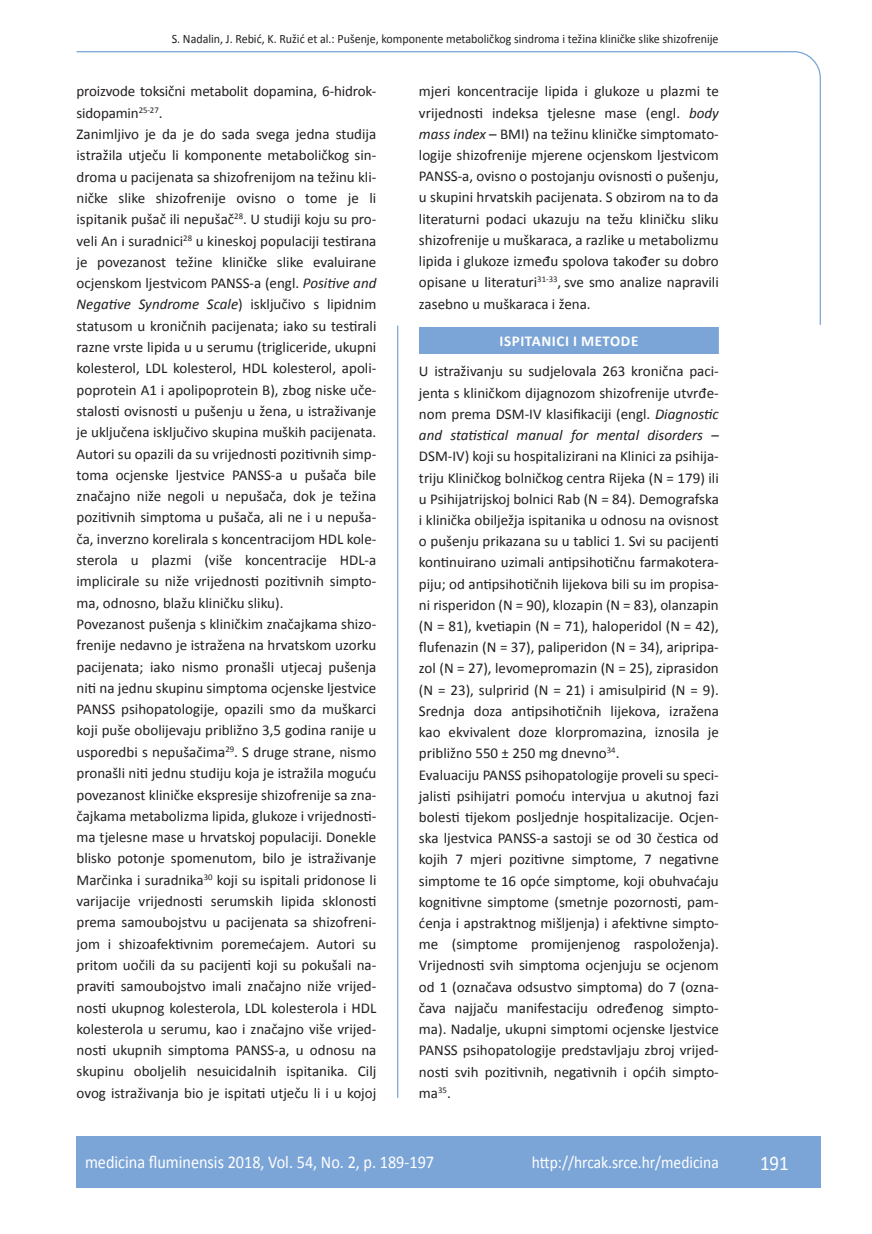
<style>
.page{position:relative;width:872px;height:1234px;background:#fff}
.page>*{position:absolute;margin:0;border:0;box-sizing:border-box;transform-origin:0 0}
.t1{font:21px "Calibri";color:#fff;scale:.9 1}
.t2{font:18px "Calibri";color:#fff;scale:.9 1}
.t3{font:17.25px "Calibri";color:#fff;scale:.9 1}
.t4{font:15px/21.3px "Calibri";color:#231f20}
.t5{font:700 15px "Calibri";letter-spacing:.04em;color:#fff}
.t6{font:12.75px "Calibri";color:#231f20;scale:.94 1}
.s1{font-style:italic}
</style>
<div class="page">
<svg style="left:76px;top:51px;width:745px;height:275px"></svg>
<hr style="left:397px;top:325px;width:1px;height:772px;background:#7ca5d7">
<div style="left:77px;top:1135px;width:744px;height:51px;background:#7ca5d7"></div>
<div style="left:419px;top:327px;width:300px;height:27px;background:#7ca5d7"></div>
<p class="t6" style="left:172px;top:30px;width:583px">S. Nadalin, J. Rebić, K. Ružić et al.: Pušenje, komponente metaboličkog sindroma i težina kliničke slike shizofrenije</p>
<p class="t4" style="left:77px;top:80px;width:301px">proizvode toksični metabolit dopamina, 6-hidrok&shy;sidopamin<sup>25-27</sup>.<br>Zanimljivo je da je do sada svega jedna studija istražila utječu li komponente metaboličkog sin&shy;droma u pacijenata sa shizofrenijom na težinu kli&shy;ničke slike shizofrenije ovisno o tome je li ispitanik pušač ili nepušač<sup>28</sup>. U studiji koju su pro&shy;veli An i suradnici<sup>28</sup> u kineskoj populaciji testirana je povezanost težine kliničke slike evaluirane ocjenskom ljestvicom PANSS-a (engl. <span class="s1">Positive and Negative Syndrome Scale</span>) isključivo s lipidnim statusom u kroničnih pacijenata; iako su testirali razne vrste lipida u u serumu (trigliceride, ukupni kolesterol, LDL kolesterol, HDL kolesterol, apoli&shy;poprotein A1 i apolipoprotein B), zbog niske uče&shy;stalosti ovisnosti u pušenju u žena, u istraživanje je uključena isključivo skupina muških pacijenata.<br>Autori su opazili da su vrijednosti pozitivnih simp&shy;toma ocjenske ljestvice PANSS-a u pušača bile značajno niže negoli u nepušača, dok je težina pozitivnih simptoma u pušača, ali ne i u nepuša&shy;ča, inverzno korelirala s koncentracijom HDL kole&shy;sterola u plazmi (više koncentracije HDL-a implicirale su niže vrijednosti pozitivnih simpto&shy;ma, odnosno, blažu kliničku sliku).<br>Povezanost pušenja s kliničkim značajkama shizo&shy;frenije nedavno je istražena na hrvatskom uzorku pacijenata; iako nismo pronašli utjecaj pušenja niti na jednu skupinu simptoma ocjenske ljestvice PANSS psihopatologije, opazili smo da muškarci koji puše obolijevaju približno 3,5 godina ranije u usporedbi s nepušačima<sup>29</sup>. S druge strane, nismo pronašli niti jednu studiju koja je istražila moguću povezanost kliničke ekspresije shizofrenije sa zna&shy;čajkama metabolizma lipida, glukoze i vrijednosti&shy;ma tjelesne mase u hrvatskoj populaciji. Donekle blisko potonje spomenutom, bilo je istraživanje Marčinka i suradnika<sup>30</sup> koji su ispitali pridonose li varijacije vrijednosti serumskih lipida sklonosti prema samoubojstvu u pacijenata sa shizofreni&shy;jom i shizoafektivnim poremećajem. Autori su pritom uočili da su pacijenti koji su pokušali na&shy;praviti samoubojstvo imali značajno niže vrijed&shy;nosti ukupnog kolesterola, LDL kolesterola i HDL kolesterola u serumu, kao i značajno više vrijed&shy;nosti ukupnih simptoma PANSS-a, u odnosu na skupinu oboljelih nesuicidalnih ispitanika. Cilj ovog istraživanja bio je ispitati utječu li i u kojoj</p>
<p class="t4" style="left:419px;top:80px;width:301px;text-align:justify">mjeri koncentracije lipida i glukoze u plazmi te vrijednosti indeksa tjelesne mase (engl. <span class="s1">body mass index</span> – BMI) na težinu kliničke simptomato&shy;logije shizofrenije mjerene ocjenskom ljestvicom PANSS-a, ovisno o postojanju ovisnosti o pušenju, u skupini hrvatskih pacijenata. S obzirom na to da literaturni podaci ukazuju na težu kliničku sliku shizofrenije u muškaraca, a razlike u metabolizmu lipida i glukoze između spolova također su dobro opisane u literaturi<sup>31-33</sup>, sve smo analize napravili zasebno u muškaraca i žena.</p>
<p class="t5" style="left:499px;top:331px;width:140px">ISPITANICI I METODE</p>
<p class="t4" style="left:419px;top:360px;width:301px">U istraživanju su sudjelovala 263 kronična paci&shy;jenta s kliničkom dijagnozom shizofrenije utvrđe&shy;nom prema DSM-IV klasifikaciji (engl. <span class="s1">Diagnostic and statistical manual for mental disorders</span> – DSM-IV) koji su hospitalizirani na Klinici za psihija&shy;triju Kliničkog bolničkog centra Rijeka (N = 179) ili u Psihijatrijskoj bolnici Rab (N = 84). Demografska i klinička obilježja ispitanika u odnosu na ovisnost o pušenju prikazana su u tablici 1. Svi su pacijenti kontinuirano uzimali antipsihotičnu farmakotera&shy;piju; od antipsihotičnih lijekova bili su im propisa&shy;ni risperidon (N = 90), klozapin (N = 83), olanzapin (N = 81), kvetiapin (N = 71), haloperidol (N = 42), flufenazin (N = 37), paliperidon (N = 34), aripripa&shy;zol (N = 27), levomepromazin (N = 25), ziprasidon (N = 23), sulpririd (N = 21) i amisulpirid (N = 9).<br>Srednja doza antipsihotičnih lijekova, izražena kao ekvivalent doze klorpromazina, iznosila je približno 550 ± 250 mg dnevno<sup>34</sup>.<br>Evaluaciju PANSS psihopatologije proveli su speci&shy;jalisti psihijatri pomoću intervjua u akutnoj fazi bolesti tijekom posljednje hospitalizacije. Ocjen&shy;ska ljestvica PANSS-a sastoji se od 30 čestica od kojih 7 mjeri pozitivne simptome, 7 negativne simptome te 16 opće simptome, koji obuhvaćaju kognitivne simptome (smetnje pozornosti, pam&shy;ćenja i apstraktnog mišljenja) i afektivne simpto&shy;me (simptome promijenjenog raspoloženja).<br>Vrijednosti svih simptoma ocjenjuju se ocjenom od 1 (označava odsustvo simptoma) do 7 (ozna&shy;čava najjaču manifestaciju određenog simpto&shy;ma). Nadalje, ukupni simptomi ocjenske ljestvice PANSS psihopatologije predstavljaju zbroj vrijed&shy;nosti svih pozitivnih, negativnih i općih simpto&shy;ma<sup>35</sup>.</p>
<p class="t2" style="left:85px;top:1150px;width:389px">medicina fluminensis 2018, Vol. 54, No. 2, p. 189-197</p>
<p class="t3" style="left:532px;top:1151px;width:209px">http://hrcak.srce.hr/medicina</p>
<h1 class="t1" style="left:760px;top:1149px;width:33px">191</h1>
</div>
